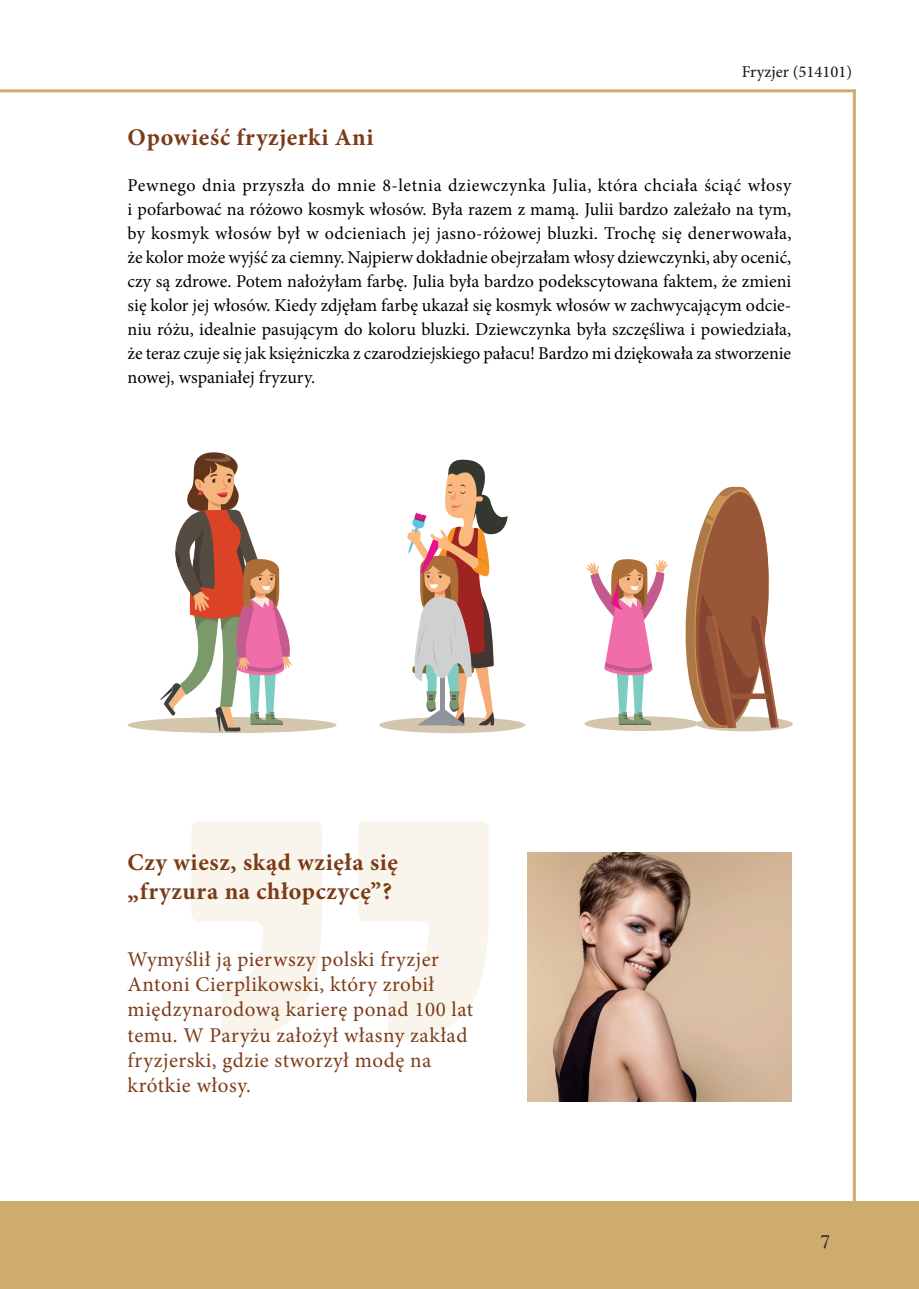
<style>
.page{position:relative;width:919px;height:1289px;background:#fff}
.page>*{position:absolute;margin:0;border:0;box-sizing:border-box;transform-origin:0 0}
.t1{font:700 24px/28.8px "Minion Pro";letter-spacing:.025em;color:#7c3b17}
.t2{font:21px/25.2px "Minion Pro";letter-spacing:.025em;color:#7c3b17}
.t3{font:18px/24px "Minion Pro";letter-spacing:-.005em;color:#000001;text-align:justify}
.t4{font:18px "Lora";color:#231f20}
.t5{font:500 16.5px "Minion Pro";color:#231f20}
</style>
<div class="page">
<div style="left:0;top:1201px;width:918px;height:87px;background:#cdac6d"></div>
<hr style="left:852px;top:89px;width:3px;height:1114px;background:#cdac6d">
<hr style="left:0;top:89px;width:855px;height:3px;background:#cdac6d">
<div style="left:128px;top:717px;width:208px;height:16px;background:#d4c6ad;border-radius:50%"></div>
<svg style="left:160px;top:452px;width:132px;height:279px"></svg>
<div style="left:379px;top:717px;width:146px;height:16px;background:#d4c6ad;border-radius:50%"></div>
<svg style="left:407px;top:459px;width:100px;height:266px"></svg>
<svg style="left:584px;top:486px;width:208px;height:245px"></svg>
<img style="left:527px;top:852px;width:264px;height:249px">
<svg style="left:192px;top:821px;width:130px;height:219px"></svg>
<svg style="left:358px;top:821px;width:130px;height:219px"></svg>
<h1 class="t1" style="left:128px;top:123px;width:247px">Opowieść fryzjerki Ani</h1>
<p class="t5" style="left:741px;top:61px;width:112px">Fryzjer (514101)</p>
<p class="t3" style="left:128px;top:173px;width:665px">Pewnego dnia przyszła do mnie 8-letnia dziewczynka Julia, która chciała ściąć włosy i pofarbować na różowo kosmyk włosów. Była razem z mamą. Julii bardzo zależało na tym, by kosmyk włosów był w odcieniach jej jasno-różowej bluzki. Trochę się denerwowała, że kolor może wyjść za ciemny. Najpierw dokładnie obejrzałam włosy dziewczynki, aby ocenić, czy są zdrowe. Potem nałożyłam farbę. Julia była bardzo podekscytowana faktem, że zmieni się kolor jej włosów. Kiedy zdjęłam farbę ukazał się kosmyk włosów w zachwycającym odcie&shy;niu różu, idealnie pasującym do koloru bluzki. Dziewczynka była szczęśliwa i powiedziała, że teraz czuje się jak księżniczka z czarodziejskiego pałacu! Bardzo mi dziękowała za stworzenie nowej, wspaniałej fryzury.</p>
<h1 class="t1" style="left:128px;top:847px;width:272px">Czy wiesz, skąd wzięła się „fryzura na chłopczycę”?</h1>
<p class="t2" style="left:128px;top:946px;width:347px">Wymyślił ją pierwszy polski fryzjer Antoni Cierplikowski, który zrobił międzynarodową karierę ponad 100 lat temu. W Paryżu założył własny zakład fryzjerski, gdzie stworzył modę na krótkie włosy.</p>
<p class="t4" style="left:821px;top:1227px;width:10px">7</p>
</div>
